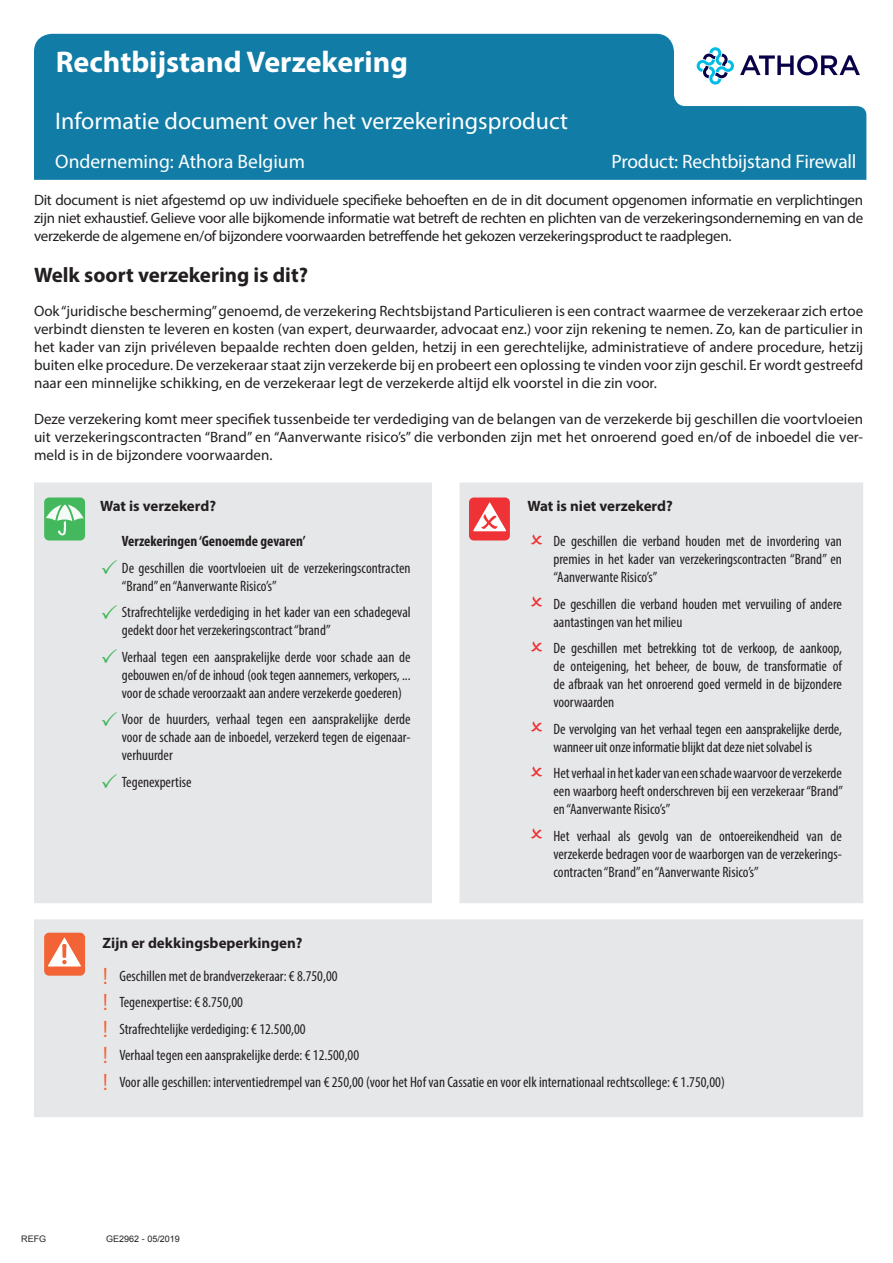
<style>
.page{position:relative;width:893px;height:1263px;background:#fff}
.page>*{position:absolute;margin:0;border:0;box-sizing:border-box;transform-origin:0 0}
.Produit{font:700 30px "Myriad Pro";color:#fff}
.t1{font:24px "Myriad Pro";color:#fff}
.t2{font:700 21px "Myriad Pro";color:#231f20}
.t3{font:19.5px "Myriad Pro";letter-spacing:-.01em;color:#fff}
.t4{font:15px/18px "Myriad Pro";color:#231f20;text-align:justify}
.Non_Assuré{font:condensed 15px/18px "Myriad Pro";color:#231f20;text-align:justify}
.Assuré{font:condensed 15px/18px "Myriad Pro";color:#231f20}
.Couverture{font:condensed 15px "Myriad Pro";color:#231f20}
.t5{font:700 15px "Myriad Pro";color:#231f20}
.Assuré-2{font:700 condensed 15px "Myriad Pro";color:#231f20}
.ref_doc{font:9px "Arial";color:#231f20}
.s1{font-family:"Helvetica Neue LT Std";font-size:22.5px;color:#f26436}
</style>
<div class="page">
<svg style="left:34px;top:34px;width:832px;height:146px;background:#2185ac"></svg>
<svg style="left:697px;top:47px;width:163px;height:37px"></svg>
<div style="left:34px;top:482px;width:829px;height:421px;background:#e6e7e9"></div>
<div style="left:34px;top:919px;width:829px;height:198px;background:#e6e7e9"></div>
<div style="left:44px;top:497px;width:41px;height:43px;background:#44b85d;border-radius:5px"></div>
<svg style="left:46px;top:504px;width:38px;height:32px"></svg>
<div style="left:469px;top:497px;width:41px;height:43px;background:#ee3236;border-radius:5px"></div>
<svg style="left:473px;top:502px;width:34px;height:29px"></svg>
<div style="left:44px;top:933px;width:41px;height:43px;background:#f26436;border-radius:5px"></div>
<svg style="left:48px;top:937px;width:33px;height:29px"></svg>
<svg style="left:102px;top:560px;width:15px;height:14px"></svg>
<svg style="left:102px;top:604px;width:15px;height:15px"></svg>
<svg style="left:102px;top:649px;width:15px;height:14px"></svg>
<svg style="left:102px;top:711px;width:15px;height:15px"></svg>
<svg style="left:102px;top:774px;width:15px;height:14px"></svg>
<svg style="left:531px;top:534px;width:11px;height:10px"></svg>
<svg style="left:531px;top:596px;width:11px;height:10px"></svg>
<svg style="left:531px;top:641px;width:11px;height:10px"></svg>
<svg style="left:531px;top:721px;width:11px;height:10px"></svg>
<svg style="left:531px;top:766px;width:11px;height:10px"></svg>
<svg style="left:531px;top:828px;width:11px;height:10px"></svg>
<p class="Produit" style="left:56px;top:42px;width:354px">Rechtbijstand Verzekering</p>
<p class="t1" style="left:55px;top:106px;width:514px">Informatie document over het verzekeringsproduct</p>
<p class="t3" style="left:55px;top:149px;width:251px">Onderneming: Athora Belgium</p>
<p class="t3" style="left:611px;top:149px;width:247px">Product: Rechtbijstand Firewall</p>
<p class="t4" style="left:34px;top:190px;width:831px">Dit document is niet afgestemd op uw individuele specifieke behoeften en de in dit document opgenomen informatie en verplichtingen zijn niet exhaustief. Gelieve voor alle bijkomende informatie wat betreft de rechten en plichten van de verzekeringsonderneming en van de verzekerde de algemene en/of bijzondere voorwaarden betreffende het gekozen verzekeringsproduct te raadplegen.</p>
<p class="t2" style="left:34px;top:261px;width:276px">Welk soort verzekering is dit?</p>
<p class="t4" style="left:34px;top:302px;width:831px">Ook “juridische bescherming” genoemd, de verzekering Rechtsbijstand Particulieren is een contract waarmee de verzekeraar zich ertoe verbindt diensten te leveren en kosten (van expert, deurwaarder, advocaat enz.) voor zijn rekening te nemen. Zo, kan de particulier in het kader van zijn privéleven bepaalde rechten doen gelden, hetzij in een gerechtelijke, administratieve of andere procedure, hetzij buiten elke procedure. De verzekeraar staat zijn verzekerde bij en probeert een oplossing te vinden voor zijn geschil. Er wordt gestreefd naar een minnelijke schikking, en de verzekeraar legt de verzekerde altijd elk voorstel in die zin voor.</p>
<p class="t4" style="left:34px;top:410px;width:831px">Deze verzekering komt meer specifiek tussenbeide ter verdediging van de belangen van de verzekerde bij geschillen die voortvloeien uit verzekeringscontracten “Brand” en “Aanverwante risico’s” die verbonden zijn met het onroerend goed en/of de inboedel die ver&shy;meld is in de bijzondere voorwaarden.</p>
<p class="t5" style="left:100px;top:496px;width:118px">Wat is verzekerd?</p>
<p class="t5" style="left:527px;top:496px;width:147px">Wat is niet verzekerd?</p>
<p class="Assuré-2" style="left:122px;top:532px;width:185px">Verzekeringen ‘Genoemde gevaren’</p>
<p class="Assuré" style="left:122px;top:558px;width:290px">De geschillen die voortvloeien uit de verzekeringscontracten “Brand” en “Aanverwante Risico’s”</p>
<p class="Assuré" style="left:122px;top:603px;width:290px">Strafrechtelijke verdediging in het kader van een schadegeval gedekt door het verzekeringscontract “brand”</p>
<p class="Assuré" style="left:122px;top:647px;width:290px;text-align:justify">Verhaal tegen een aansprakelijke derde voor schade aan de gebouwen en/of de inhoud (ook tegen aannemers, verkopers, ... voor de schade veroorzaakt aan andere verzekerde goederen)</p>
<p class="Assuré" style="left:122px;top:710px;width:290px;text-align:justify">Voor de huurders, verhaal tegen een aansprakelijke derde voor de schade aan de inboedel, verzekerd tegen de eigenaar&shy;verhuurder</p>
<p class="Assuré" style="left:122px;top:772px;width:71px">Tegenexpertise</p>
<p class="Non_Assuré" style="left:553px;top:532px;width:290px">De geschillen die verband houden met de invordering van premies in het kader van verzekeringscontracten “Brand” en “Aanverwante Risico’s”</p>
<p class="Non_Assuré" style="left:553px;top:594px;width:290px">De geschillen die verband houden met vervuiling of andere aantastingen van het milieu</p>
<p class="Non_Assuré" style="left:553px;top:639px;width:290px">De geschillen met betrekking tot de verkoop, de aankoop, de onteigening, het beheer, de bouw, de transformatie of de afbraak van het onroerend goed vermeld in de bijzondere voorwaarden</p>
<p class="Non_Assuré" style="left:553px;top:719px;width:290px">De vervolging van het verhaal tegen een aansprakelijke derde, wanneer uit onze informatie blijkt dat deze niet solvabel is</p>
<p class="Non_Assuré" style="left:553px;top:764px;width:291px">Het verhaal in het kader van een schade waarvoor de verzekerde een waarborg heeft onderschreven bij een verzekeraar “Brand” en “Aanverwante Risico’s”</p>
<p class="Non_Assuré" style="left:553px;top:826px;width:290px">Het verhaal als gevolg van de ontoereikendheid van de verzekerde bedragen voor de waarborgen van de verzekerings&shy;contracten “Brand” en “Aanverwante Risico’s”</p>
<p class="t5" style="left:102px;top:933px;width:202px">Zijn er dekkingsbeperkingen?</p>
<p class="Couverture" style="left:102px;top:966px;width:237px"><span class="s1">!</span> Geschillen met de brandverzekeraar: € 8.750,00</p>
<p class="Couverture" style="left:102px;top:993px;width:142px"><span class="s1">!</span> Tegenexpertise: € 8.750,00</p>
<p class="Couverture" style="left:102px;top:1019px;width:205px"><span class="s1">!</span> Strafrechtelijke verdediging: € 12.500,00</p>
<p class="Couverture" style="left:102px;top:1046px;width:258px"><span class="s1">!</span> Verhaal tegen een aansprakelijke derde: € 12.500,00</p>
<p class="Couverture" style="left:102px;top:1072px;width:624px"><span class="s1">!</span> Voor alle geschillen: interventiedrempel van € 250,00 (voor het Hof van Cassatie en voor elk internationaal rechtscollege: € 1.750,00)</p>
<p class="ref_doc" style="left:21px;top:1233px;width:27px">REFG</p>
<p class="ref_doc" style="left:106px;top:1233px;width:75px">GE2962 - 05/2019</p>
</div>
